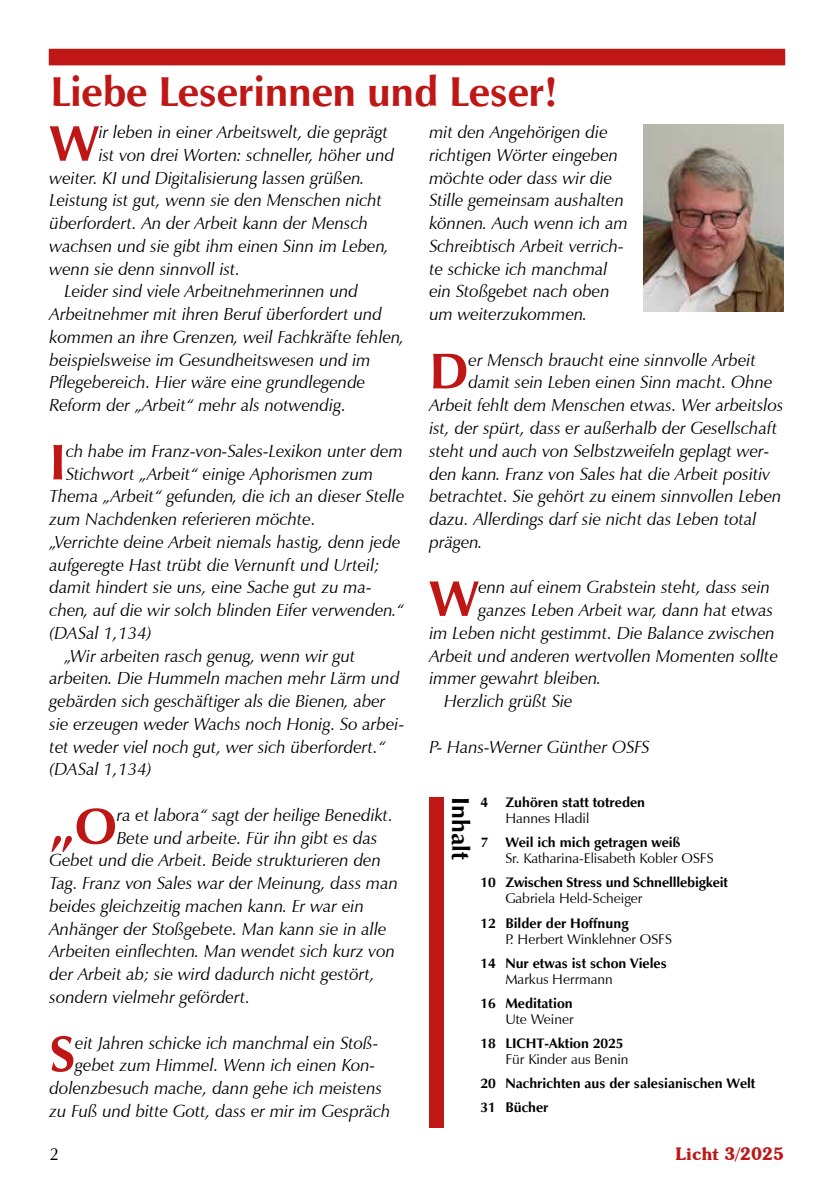
<style>
.page{position:relative;width:834px;height:1201px;background:#fff}
.page>*{position:absolute;margin:0;border:0;box-sizing:border-box;transform-origin:0 0}
.t1{font:700 50.75px "Zapf Humanist 601 BT";color:#be1716}
.t2{font:700 42px "Zapf Humanist 601 BT";letter-spacing:-.01em;color:#be1716}
.t3{font:700 24.5px "Zapf Humanist 601 BT";color:#000}
.t4{font:italic 17.5px/22.8px "Zapf Humanist 601 BT";color:#000}
.t5{font:600 17.5px "Souvenir Greek BT";color:#be1716}
.t6{font:17.5px "Zapf Humanist 601 BT";color:#000}
.t7{font:700 14px/24.2px "Zapf Humanist 601 BT";color:#000}
.t8{font:14px "Zapf Humanist 601 BT";color:#000}
</style>
<div class="page">
<div style="left:49px;top:49px;width:736px;height:16px;background:#be1716"></div>
<div style="left:429px;top:796px;width:14px;height:331px;background:#be1716"></div>
<img style="left:643px;top:125px;width:140px;height:186px">
<h2 class="t2" style="left:50px;top:66px;width:509px">Liebe Leserinnen und Leser!</h2>
<h1 class="t1" style="left:50px;top:112px;width:51px">W</h1>
<p class="t4" style="left:99px;top:121px;width:291px">ir leben in einer Arbeitswelt, die geprägt</p>
<p class="t4" style="left:429px;top:121px;width:200px">mit den Angehörigen die richtigen Wörter eingeben möchte oder dass wir die<br>Stille gemeinsam aushalten können. Auch wenn ich am<br>Schreibtisch Arbeit verrich&shy;te schicke ich manchmal ein Stoßgebet nach oben um weiterzukommen.</p>
<h1 class="t1" style="left:429px;top:339px;width:41px">D</h1>
<p class="t4" style="left:468px;top:348px;width:289px">er Mensch braucht eine sinnvolle Arbeit</p>
<p class="t4" style="left:99px;top:143px;width:297px">ist von drei Worten: schneller, höher und</p>
<p class="t4" style="left:50px;top:166px;width:316px">weiter. KI und Digitalisierung lassen grüßen.</p>
<p class="t4" style="left:50px;top:189px;width:334px">Leistung ist gut, wenn sie den Menschen nicht</p>
<p class="t4" style="left:50px;top:212px;width:320px">überfordert. An der Arbeit kann der Mensch</p>
<p class="t4" style="left:50px;top:234px;width:341px">wachsen und sie gibt ihm einen Sinn im Leben,</p>
<p class="t4" style="left:50px;top:257px;width:192px">wenn sie denn sinnvoll ist.</p>
<p class="t4" style="left:64px;top:280px;width:295px">Leider sind viele Arbeitnehmerinnen und</p>
<p class="t4" style="left:50px;top:303px;width:334px">Arbeitnehmer mit ihren Beruf überfordert und</p>
<p class="t4" style="left:50px;top:325px;width:356px">kommen an ihre Grenzen, weil Fachkräfte fehlen,</p>
<p class="t4" style="left:50px;top:348px;width:322px">beispielsweise im Gesundheitswesen und im</p>
<p class="t4" style="left:50px;top:371px;width:317px">Pflegebereich. Hier wäre eine grundlegende</p>
<p class="t4" style="left:50px;top:394px;width:298px">Reform der „Arbeit“ mehr als notwendig.</p>
<h1 class="t1" style="left:50px;top:430px;width:18px">I</h1>
<p class="t4" style="left:66px;top:439px;width:338px">ch habe im Franz-von-Sales-Lexikon unter dem</p>
<p class="t4" style="left:468px;top:371px;width:305px">damit sein Leben einen Sinn macht. Ohne</p>
<p class="t4" style="left:429px;top:394px;width:355px">Arbeit fehlt dem Menschen etwas. Wer arbeitslos</p>
<p class="t4" style="left:429px;top:416px;width:349px">ist, der spürt, dass er außerhalb der Gesellschaft</p>
<p class="t4" style="left:429px;top:439px;width:341px">steht und auch von Selbstzweifeln geplagt wer-</p>
<p class="t4" style="left:429px;top:462px;width:342px">den kann. Franz von Sales hat die Arbeit positiv</p>
<p class="t4" style="left:429px;top:485px;width:353px">betrachtet. Sie gehört zu einem sinnvollen Leben</p>
<p class="t4" style="left:429px;top:507px;width:329px">dazu. Allerdings darf sie nicht das Leben total</p>
<p class="t4" style="left:429px;top:530px;width:55px">prägen.</p>
<h1 class="t1" style="left:429px;top:567px;width:51px">W</h1>
<p class="t4" style="left:478px;top:576px;width:293px">enn auf einem Grabstein steht, dass sein</p>
<p class="t4" style="left:66px;top:462px;width:309px">Stichwort „Arbeit“ einige Aphorismen zum</p>
<p class="t4" style="left:50px;top:485px;width:356px">Thema „Arbeit“ gefunden, die ich an dieser Stelle</p>
<p class="t4" style="left:50px;top:507px;width:268px">zum Nachdenken referieren möchte.</p>
<p class="t4" style="left:50px;top:530px;width:352px">„Verrichte deine Arbeit niemals hastig, denn jede</p>
<p class="t4" style="left:50px;top:553px;width:331px">aufgeregte Hast trübt die Vernunft und Urteil;</p>
<p class="t4" style="left:50px;top:576px;width:323px">damit hindert sie uns, eine Sache gut zu ma-</p>
<p class="t4" style="left:50px;top:598px;width:356px">chen, auf die wir solch blinden Eifer verwenden.“</p>
<p class="t4" style="left:50px;top:621px;width:103px">(DASal 1,134)</p>
<p class="t4" style="left:64px;top:644px;width:292px">„Wir arbeiten rasch genug, wenn wir gut</p>
<p class="t4" style="left:50px;top:667px;width:351px">arbeiten. Die Hummeln machen mehr Lärm und</p>
<p class="t4" style="left:50px;top:689px;width:337px">gebärden sich geschäftiger als die Bienen, aber</p>
<p class="t4" style="left:50px;top:712px;width:356px">sie erzeugen weder Wachs noch Honig. So arbei-</p>
<p class="t4" style="left:50px;top:735px;width:337px">tet weder viel noch gut, wer sich überfordert.“</p>
<p class="t4" style="left:50px;top:758px;width:103px">(DASal 1,134)</p>
<h1 class="t1" style="left:50px;top:794px;width:69px">„O</h1>
<p class="t4" style="left:117px;top:803px;width:278px">ra et labora“ sagt der heilige Benedikt.</p>
<p class="t4" style="left:478px;top:598px;width:296px">ganzes Leben Arbeit war, dann hat etwas</p>
<p class="t4" style="left:429px;top:621px;width:347px">im Leben nicht gestimmt. Die Balance zwischen</p>
<p class="t4" style="left:429px;top:644px;width:350px">Arbeit und anderen wertvollen Momenten sollte</p>
<p class="t4" style="left:429px;top:667px;width:173px">immer gewahrt bleiben.</p>
<p class="t4" style="left:444px;top:689px;width:130px">Herzlich grüßt Sie</p>
<p class="t4" style="left:429px;top:735px;width:222px">P- Hans-Werner Günther OSFS</p>
<h3 class="t3" style="left:475px;top:796px;width:64px;rotate:90deg">Inhalt</h3>
<p class="t7" style="left:480px;top:790px;width:166px">4 Zuhören statt totreden</p>
<p class="t8" style="left:505px;top:809px;width:85px">Hannes Hladil</p>
<p class="t7" style="left:480px;top:830px;width:201px">7 Weil ich mich getragen weiß</p>
<p class="t8" style="left:505px;top:849px;width:210px">Sr. Katharina-Elisabeth Kobler OSFS</p>
<p class="t7" style="left:480px;top:870px;width:249px">10 Zwischen Stress und Schnelllebigkeit</p>
<p class="t8" style="left:505px;top:889px;width:139px">Gabriela Held-Scheiger</p>
<p class="t7" style="left:480px;top:911px;width:150px">12 Bilder der Hoffnung</p>
<p class="t8" style="left:505px;top:930px;width:168px">P. Herbert Winklehner OSFS</p>
<p class="t7" style="left:480px;top:951px;width:188px">14 Nur etwas ist schon Vieles</p>
<p class="t8" style="left:505px;top:970px;width:109px">Markus Herrmann</p>
<p class="t7" style="left:480px;top:991px;width:94px">16 Meditation</p>
<p class="t8" style="left:505px;top:1010px;width:70px">Ute Weiner</p>
<p class="t7" style="left:480px;top:1031px;width:145px">18 LICHT-Aktion 2025</p>
<p class="t8" style="left:505px;top:1050px;width:125px">Für Kinder aus Benin</p>
<p class="t7" style="left:480px;top:1071px;width:276px">20 Nachrichten aus der salesianischen Welt<br>31 Bücher</p>
<p class="t4" style="left:117px;top:826px;width:262px">Bete und arbeite. Für ihn gibt es das</p>
<p class="t4" style="left:50px;top:849px;width:333px">Gebet und die Arbeit. Beide strukturieren den</p>
<p class="t4" style="left:50px;top:871px;width:350px">Tag. Franz von Sales war der Meinung, dass man</p>
<p class="t4" style="left:50px;top:894px;width:316px">beides gleichzeitig machen kann. Er war ein</p>
<p class="t4" style="left:50px;top:917px;width:338px">Anhänger der Stoßgebete. Man kann sie in alle</p>
<p class="t4" style="left:50px;top:940px;width:347px">Arbeiten einflechten. Man wendet sich kurz von</p>
<p class="t4" style="left:50px;top:962px;width:327px">der Arbeit ab; sie wird dadurch nicht gestört,</p>
<p class="t4" style="left:50px;top:985px;width:202px">sondern vielmehr gefördert.</p>
<h1 class="t1" style="left:50px;top:1022px;width:27px">S</h1>
<p class="t4" style="left:75px;top:1031px;width:304px">eit Jahren schicke ich manchmal ein Stoß-</p>
<p class="t4" style="left:75px;top:1053px;width:301px">gebet zum Himmel. Wenn ich einen Kon-</p>
<p class="t4" style="left:50px;top:1076px;width:334px">dolenzbesuch mache, dann gehe ich meistens</p>
<p class="t4" style="left:50px;top:1099px;width:342px">zu Fuß und bitte Gott, dass er mir im Gespräch</p>
<p class="t6" style="left:50px;top:1142px;width:11px">2</p>
<p class="t5" style="left:675px;top:1143px;width:110px">Licht 3/2025</p>
</div>
